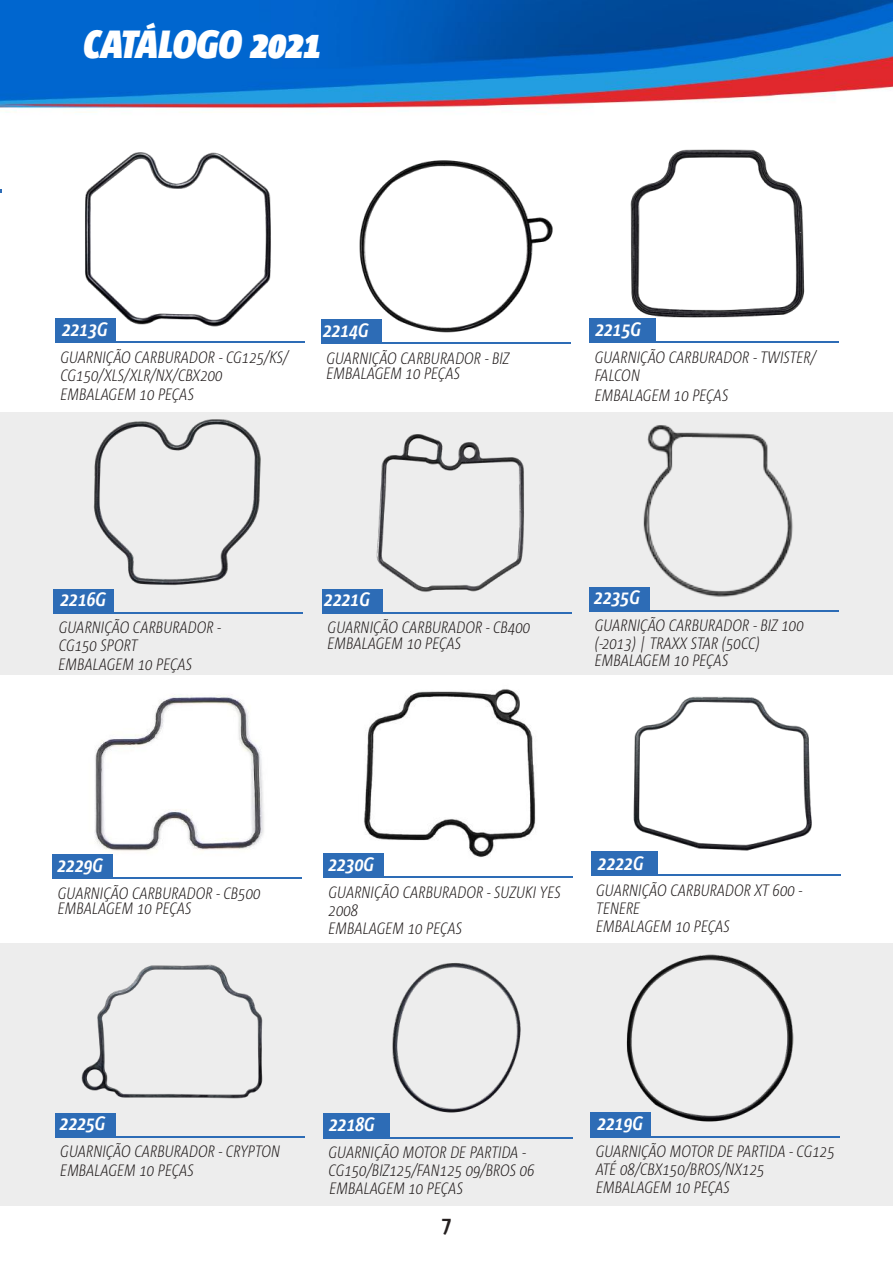
<style>
.page{position:relative;width:893px;height:1263px;background:#fff}
.page>*{position:absolute;margin:0;border:0;box-sizing:border-box;transform-origin:0 0}
.t1{font:italic 900 39.3px "Corpid Cd";color:#fff}
.t2{font:italic 700 19.5px "Corpid Cd";color:#fff}
.t3{font:italic 300 16.5px/18px "Corpid Cd";color:#241f1f}
</style>
<div class="page">
<img style="left:0;top:0;width:893px;height:1206px">
<hr style="left:0;top:147px;width:1px;height:263px;background:#241f1f">
<div style="left:1px;top:412px;width:892px;height:263px;background:#ededed"></div>
<hr style="left:0;top:677px;width:1px;height:263px;background:#241f1f">
<div style="left:1px;top:943px;width:892px;height:262px;background:#ededed"></div>
<img style="left:643px;top:425px;width:150px;height:172px">
<img style="left:358px;top:679px;width:185px;height:184px">
<img style="left:77px;top:682px;width:205px;height:189px">
<div style="left:55px;top:318px;width:60px;height:24px;background:#2d6cb6"></div>
<div style="left:321px;top:319px;width:60px;height:24px;background:#2d6cb6"></div>
<hr style="left:55px;top:342px;width:250px;height:1px;background:#2d6cb6">
<hr style="left:321px;top:343px;width:250px;height:1px;background:#2d6cb6">
<img style="left:330px;top:158px;width:249px;height:191px">
<div style="left:323px;top:1113px;width:67px;height:24px;background:#2d6cb6"></div>
<div style="left:589px;top:318px;width:67px;height:24px;background:#2d6cb6"></div>
<div style="left:590px;top:1112px;width:61px;height:24px;background:#2d6cb6"></div>
<div style="left:53px;top:589px;width:61px;height:24px;background:#2d6cb6"></div>
<div style="left:322px;top:589px;width:61px;height:23px;background:#2d6cb6"></div>
<hr style="left:323px;top:1137px;width:250px;height:1px;background:#2d6cb6">
<hr style="left:589px;top:341px;width:250px;height:2px;background:#2d6cb6">
<hr style="left:590px;top:1136px;width:250px;height:1px;background:#2d6cb6">
<hr style="left:53px;top:612px;width:250px;height:1px;background:#2d6cb6">
<hr style="left:322px;top:612px;width:250px;height:1px;background:#2d6cb6">
<img style="left:604px;top:139px;width:225px;height:194px">
<img style="left:626px;top:954px;width:168px;height:168px">
<div style="left:52px;top:854px;width:61px;height:24px;background:#2d6cb6"></div>
<div style="left:589px;top:587px;width:61px;height:24px;background:#2d6cb6"></div>
<div style="left:323px;top:853px;width:61px;height:24px;background:#2d6cb6"></div>
<hr style="left:52px;top:878px;width:250px;height:1px;background:#2d6cb6">
<hr style="left:589px;top:610px;width:250px;height:1px;background:#2d6cb6">
<hr style="left:323px;top:876px;width:250px;height:2px;background:#2d6cb6">
<img style="left:89px;top:409px;width:179px;height:177px">
<img style="left:63px;top:149px;width:231px;height:193px">
<img style="left:376px;top:434px;width:148px;height:158px">
<img style="left:392px;top:963px;width:129px;height:150px">
<div style="left:591px;top:851px;width:66px;height:24px;background:#2d6cb6"></div>
<hr style="left:591px;top:874px;width:249px;height:2px;background:#2d6cb6">
<img style="left:624px;top:688px;width:203px;height:168px">
<div style="left:55px;top:1112px;width:60px;height:24px;background:#2d6cb6"></div>
<hr style="left:55px;top:1136px;width:250px;height:1px;background:#2d6cb6">
<img style="left:81px;top:964px;width:182px;height:135px">
<h1 class="t1" style="left:84px;top:23px;width:239px">CATÁLOGO 2021</h1>
<p class="t2" style="left:62px;top:319px;width:47px">2213G</p>
<p class="t2" style="left:323px;top:319px;width:47px">2214G</p>
<p class="t3" style="left:60px;top:348px;width:229px">GUARNIÇÃO CARBURADOR - CG125/KS/<br>CG150/XLS/XLR/NX/CBX200</p>
<p class="t3" style="left:326px;top:349px;width:185px">GUARNIÇÃO CARBURADOR - BIZ</p>
<p class="t3" style="left:60px;top:385px;width:135px">EMBALAGEM 10 PEÇAS</p>
<p class="t3" style="left:326px;top:365px;width:135px">EMBALAGEM 10 PEÇAS</p>
<p class="t2" style="left:595px;top:318px;width:47px">2215G</p>
<p class="t3" style="left:595px;top:348px;width:223px">GUARNIÇÃO CARBURADOR - TWISTER/<br>FALCON</p>
<p class="t3" style="left:595px;top:387px;width:135px">EMBALAGEM 10 PEÇAS</p>
<p class="t2" style="left:61px;top:589px;width:47px">2216G</p>
<p class="t2" style="left:324px;top:589px;width:47px">2221G</p>
<p class="t2" style="left:594px;top:587px;width:47px">2235G</p>
<p class="t3" style="left:59px;top:619px;width:164px">GUARNIÇÃO CARBURADOR -<br>CG150 SPORT</p>
<p class="t3" style="left:328px;top:619px;width:204px">GUARNIÇÃO CARBURADOR - CB400</p>
<p class="t3" style="left:328px;top:634px;width:135px">EMBALAGEM 10 PEÇAS</p>
<p class="t3" style="left:59px;top:655px;width:135px">EMBALAGEM 10 PEÇAS</p>
<p class="t3" style="left:595px;top:617px;width:211px">GUARNIÇÃO CARBURADOR - BIZ 100 (-2013) | TRAXX STAR (50CC)</p>
<p class="t3" style="left:595px;top:651px;width:135px">EMBALAGEM 10 PEÇAS</p>
<p class="t2" style="left:57px;top:855px;width:47px">2229G</p>
<p class="t2" style="left:328px;top:853px;width:47px">2230G</p>
<p class="t3" style="left:329px;top:883px;width:234px">GUARNIÇÃO CARBURADOR - SUZUKI YES</p>
<p class="t3" style="left:58px;top:884px;width:204px">GUARNIÇÃO CARBURADOR - CB500</p>
<p class="t3" style="left:58px;top:900px;width:135px">EMBALAGEM 10 PEÇAS</p>
<p class="t3" style="left:329px;top:901px;width:31px">2008</p>
<p class="t3" style="left:329px;top:920px;width:135px">EMBALAGEM 10 PEÇAS</p>
<p class="t2" style="left:598px;top:852px;width:47px">2222G</p>
<p class="t3" style="left:596px;top:881px;width:207px">GUARNIÇÃO CARBURADOR XT 600 -<br>TENERE<br>EMBALAGEM 10 PEÇAS</p>
<p class="t2" style="left:60px;top:1113px;width:47px">2225G</p>
<p class="t3" style="left:60px;top:1142px;width:221px">GUARNIÇÃO CARBURADOR - CRYPTON<br>EMBALAGEM 10 PEÇAS</p>
<p class="t2" style="left:329px;top:1114px;width:47px">2218G</p>
<p class="t3" style="left:329px;top:1143px;width:208px">GUARNIÇÃO MOTOR DE PARTIDA -<br>CG150/BIZ125/FAN125 09/BROS 06</p>
<p class="t2" style="left:597px;top:1113px;width:47px">2219G</p>
<p class="t3" style="left:596px;top:1142px;width:241px">GUARNIÇÃO MOTOR DE PARTIDA - CG125<br>ATÉ 08/CBX150/BROS/NX125</p>
<p class="t3" style="left:329px;top:1179px;width:135px">EMBALAGEM 10 PEÇAS</p>
<p class="t3" style="left:596px;top:1178px;width:135px">EMBALAGEM 10 PEÇAS</p>
</div>
